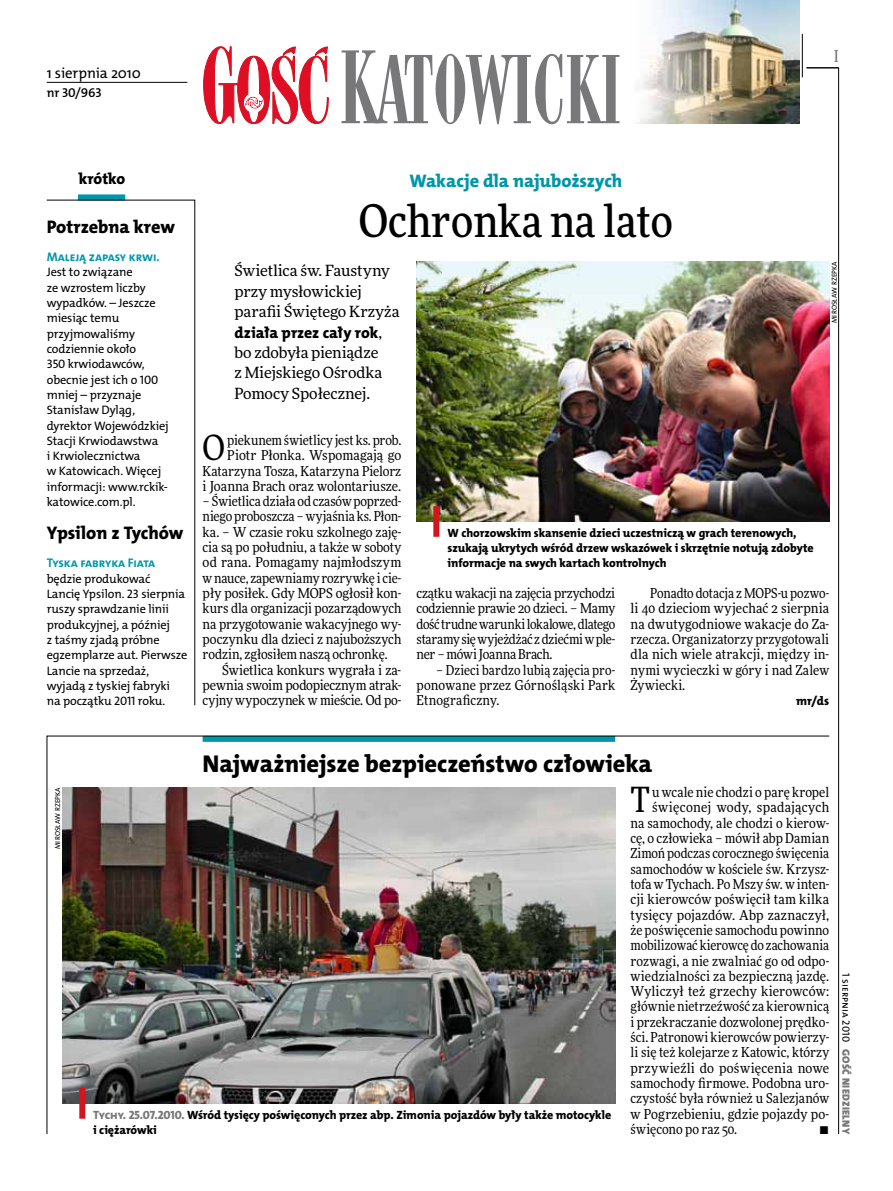
<style>
.page{position:relative;width:893px;height:1191px;background:#fff}
.page>*{position:absolute;margin:0;border:0;box-sizing:border-box;transform-origin:0 0}
.t1{font:500 45px "Freeday Narrow";color:#000}
.t2{font:34.8px "Freeday Narrow News";color:#000}
.t3{font:24.45px "The Mix HP8 Ex Bld";letter-spacing:-.005em;color:#000}
.t4{font:18.3px "The Mix HP8 Ex Bld";letter-spacing:-.005em;color:#000}
.t5{font:18.3px "The Mix HP8 Ex Bld";letter-spacing:-.005em;color:#0096aa}
.t6{font:500 16.5px "Freeday Narrow";color:#787779;scale:.9 1}
.t7{font:15.75px "The Mix HP8 Ex Bld";letter-spacing:-.005em;color:#000}
.t8{font:15.45px/20.4px "Freeday News";letter-spacing:-.01em;color:#000}
.t9{font:14.85px "The Mix HP5 Plain";letter-spacing:-.01em;color:#000}
.t10{font:13.65px/15.3px "Freeday Narrow News";color:#000;text-align:justify}
.t11{font:13.65px "Freeday Narrow News";letter-spacing:.02em;color:#000}
.t12{font:13.65px "Freeday News";color:#000}
.t13{font:12.9px "The Mix HP6 Se Bld";letter-spacing:-.01em;color:#000}
.t14{font:12.6px "The Mix HP7 Bld";letter-spacing:-.01em;color:#0096aa}
.t15{font:12.3px/15.3px "The Mix HP5 Plain";letter-spacing:-.01em;color:#000}
.t16{font:12.3px "The Mix HP8 Ex Bld";color:#000}
.t17{font:12px/15.3px "The Mix HP8 Ex Bld";letter-spacing:-.005em;color:#000}
.t18{font:10.5px "The Mix HP9 Blk";letter-spacing:.025em;color:#787779}
.t19{font:10.5px "The Mix HP5 Plain";color:#000}
.t20{font:7.2px "The Mix HP5 Plain";letter-spacing:.01em;color:#000}
.s1{font-family:"Freeday News";font-size:15.45px}
.s2{color:#787779}
</style>
<div class="page">
<hr style="left:838px;top:68px;width:1px;height:1066px;background:#000">
<hr style="left:802px;top:34px;width:1px;height:43px;background:#000">
<svg style="left:47px;top:735px;width:783px;height:399px"></svg>
<hr style="left:806px;top:68px;width:33px;height:1px;background:#000">
<img style="left:638px;top:0;width:161px;height:123px">
<svg style="left:203px;top:46px;width:126px;height:78px"></svg>
<svg style="left:342px;top:50px;width:277px;height:74px"></svg>
<hr style="left:47px;top:82px;width:140px;height:1px;background:#000">
<div style="left:78px;top:194px;width:47px;height:6px;background:#0096aa"></div>
<svg style="left:46px;top:200px;width:149px;height:505px"></svg>
<img style="left:62px;top:787px;width:553px;height:316px">
<div style="left:79px;top:1088px;width:6px;height:30px;background:#d3151f"></div>
<img style="left:416px;top:261px;width:413px;height:260px">
<div style="left:433px;top:506px;width:6px;height:31px;background:#d3151f"></div>
<p class="t9" style="left:47px;top:63px;width:96px">1 sierpnia 2010</p>
<p class="t13" style="left:47px;top:85px;width:56px">nr 30/963</p>
<p class="t6" style="left:834px;top:46px;width:6px">I</p>
<p class="t7" style="left:79px;top:168px;width:48px">krótko</p>
<h3 class="t4" style="left:47px;top:215px;width:130px">Potrzebna krew</h3>
<p class="t14" style="left:47px;top:249px;width:114px">Maleją zapasy krwi.</p>
<p class="t15" style="left:47px;top:265px;width:124px">Jest to związane<br>ze wzrostem liczby wypadków. – Jeszcze miesiąc temu przyjmowaliśmy codziennie około<br>350 krwiodawców, obecnie jest ich o 100 mniej – przyznaje<br>Stanisław Dyląg, dyrektor Wojewódzkiej<br>Stacji Krwiodawstwa<br>i Krwiolecznictwa<br>w Katowicach. Więcej informacji: www.rckik&shy;katowice.com.pl.</p>
<h3 class="t4" style="left:47px;top:521px;width:138px">Ypsilon z Tychów</h3>
<p class="t14" style="left:47px;top:555px;width:110px">Tyska fabryka Fiata</p>
<p class="t15" style="left:47px;top:571px;width:142px">będzie produkować<br>Lancię Ypsilon. 23 sierpnia ruszy sprawdzanie linii produkcyjnej, a później<br>z taśmy zjadą próbne egzemplarze aut. Pierwsze<br>Lancie na sprzedaż, wyjadą z tyskiej fabryki<br>na początku 2011 roku.</p>
<h3 class="t5" style="left:409px;top:169px;width:215px">Wakacje dla najuboższych</h3>
<h1 class="t1" style="left:359px;top:193px;width:316px">Ochronka na lato</h1>
<p class="t8" style="left:234px;top:260px;width:167px">Świetlica św. Faustyny przy mysłowickiej parafii Świętego Krzyża</p>
<p class="t7" style="left:234px;top:322px;width:149px">działa przez cały rok<span class="s1">,</span></p>
<p class="t8" style="left:234px;top:342px;width:149px">bo zdobyła pieniądze z Miejskiego Ośrodka<br>Pomocy Społecznej.</p>
<p class="t20" style="left:830px;top:323px;width:63px;rotate:-90deg">mirosław rzepka</p>
<p class="t10" style="left:203px;top:432px;width:200px;text-align:right">piekunem świetlicy jest ks. prob.<br>Piotr Płonka. Wspomagają go Katarzyna Tosza, Katarzyna Pielorz i Joanna Brach oraz wolontariusze.</p>
<p class="t10" style="left:203px;top:493px;width:200px">– Świetlica działa od czasów poprzed&shy;niego proboszcza – wyjaśnia ks. Płon&shy;ka. – W czasie roku szkolnego zaję&shy;cia są po południu, a także w soboty od rana. Pomagamy najmłodszym w nauce, zapewniamy rozrywkę i cie&shy;pły posiłek. Gdy MOPS ogłosił kon&shy;kurs dla organizacji pozarządowych na przygotowanie wakacyjnego wy&shy;poczynku dla dzieci z najuboższych rodzin, zgłosiłem naszą ochronkę.</p>
<p class="t10" style="left:203px;top:662px;width:200px;text-indent:20px">Świetlica konkurs wygrała i za&shy;pewnia swoim podopiecznym atrak&shy;cyjny wypoczynek w mieście. Od po-</p>
<h2 class="t2" style="left:203px;top:426px;width:24px">O</h2>
<p class="t17" style="left:448px;top:525px;width:368px">W chorzowskim skansenie dzieci uczestniczą w grach terenowych, szukają ukrytych wśród drzew wskazówek i skrzętnie notują zdobyte informacje na swych kartach kontrolnych</p>
<p class="t10" style="left:417px;top:585px;width:200px">czątku wakacji na zajęcia przychodzi codziennie prawie 20 dzieci. – Mamy dość trudne warunki lokalowe, dlatego staramy się wyjeżdżać z dziećmi w ple&shy;ner – mówi Joanna Brach.</p>
<p class="t10" style="left:417px;top:662px;width:200px;text-indent:20px">– Dzieci bardzo lubią zajęcia pro&shy;ponowane przez Górnośląski Park Etnograficzny.</p>
<p class="t10" style="left:630px;top:585px;width:200px;text-indent:20px">Ponadto dotacja z MOPS-u pozwo&shy;li 40 dzieciom wyjechać 2 sierpnia na dwutygodniowe wakacje do Za&shy;rzecza. Organizatorzy przygotowali dla nich wiele atrakcji, między in&shy;nymi wycieczki w góry i nad Zalew Żywiecki.</p>
<p class="t16" style="left:796px;top:693px;width:35px">mr/ds</p>
<p class="t20" style="left:53px;top:849px;width:63px;rotate:-90deg">Mirosław Rzepka</p>
<h3 class="t3" style="left:203px;top:747px;width:451px">Najważniejsze bezpieczeństwo człowieka</h3>
<h2 class="t2" style="left:630px;top:778px;width:21px">T</h2>
<p class="t10" style="left:652px;top:784px;width:179px">u wcale nie chodzi o parę kropel</p>
<p class="t11" style="left:652px;top:799px;width:178px">święconej wody, spadających</p>
<p class="t10" style="left:630px;top:815px;width:200px">na samochody, ale chodzi o kierow-</p>
<p class="t10" style="left:630px;top:830px;width:200px">cę, o człowieka – mówił abp Damian</p>
<p class="t10" style="left:630px;top:845px;width:200px">Zimoń podczas corocznego święcenia</p>
<p class="t10" style="left:630px;top:861px;width:200px">samochodów w kościele św. Krzysz-</p>
<p class="t10" style="left:630px;top:876px;width:200px">tofa w Tychach. Po Mszy św. w inten-</p>
<p class="t10" style="left:630px;top:891px;width:200px">cji kierowców poświęcił tam kilka</p>
<p class="t10" style="left:630px;top:907px;width:200px">tysięcy pojazdów. Abp zaznaczył,</p>
<p class="t10" style="left:630px;top:922px;width:200px">że poświęcenie samochodu powinno</p>
<p class="t10" style="left:630px;top:937px;width:200px">mobilizować kierowcę do zachowania</p>
<p class="t10" style="left:630px;top:953px;width:200px">rozwagi, a nie zwalniać go od odpo-</p>
<p class="t10" style="left:630px;top:968px;width:200px">wiedzialności za bezpieczną jazdę.</p>
<p class="t10" style="left:630px;top:983px;width:200px">Wyliczył też grzechy kierowców:</p>
<p class="t10" style="left:630px;top:998px;width:200px">głównie nietrzeźwość za kierownicą</p>
<p class="t10" style="left:630px;top:1014px;width:200px">i przekraczanie dozwolonej prędko-</p>
<p class="t10" style="left:630px;top:1029px;width:200px">ści. Patronowi kierowców powierzy-</p>
<p class="t10" style="left:630px;top:1044px;width:200px">li się też kolejarze z Katowic, którzy</p>
<p class="t10" style="left:630px;top:1060px;width:200px">przywieźli do poświęcenia nowe</p>
<p class="t10" style="left:630px;top:1075px;width:200px">samochody firmowe. Podobna uro-</p>
<p class="t10" style="left:630px;top:1090px;width:200px">czystość była również u Salezjanów</p>
<p class="t10" style="left:630px;top:1106px;width:200px">w Pogrzebieniu, gdzie pojazdy po-</p>
<p class="t10" style="left:630px;top:1121px;width:108px">święcono po raz 50.</p>
<p class="t12" style="left:819px;top:1120px;width:11px">•</p>
<p class="t17" style="left:93px;top:1107px;width:520px"><span class="s2">Tychy. 25.07.2010.</span> Wśród tysięcy poświęconych przez abp. Zimonia pojazdów były także motocykle i ciężarówki</p>
<p class="t19" style="left:853px;top:973px;width:71px;rotate:90deg">1 sierpnia 2010</p>
<p class="t18" style="left:853px;top:1049px;width:86px;rotate:90deg">Gość Niedzielny</p>
</div>
